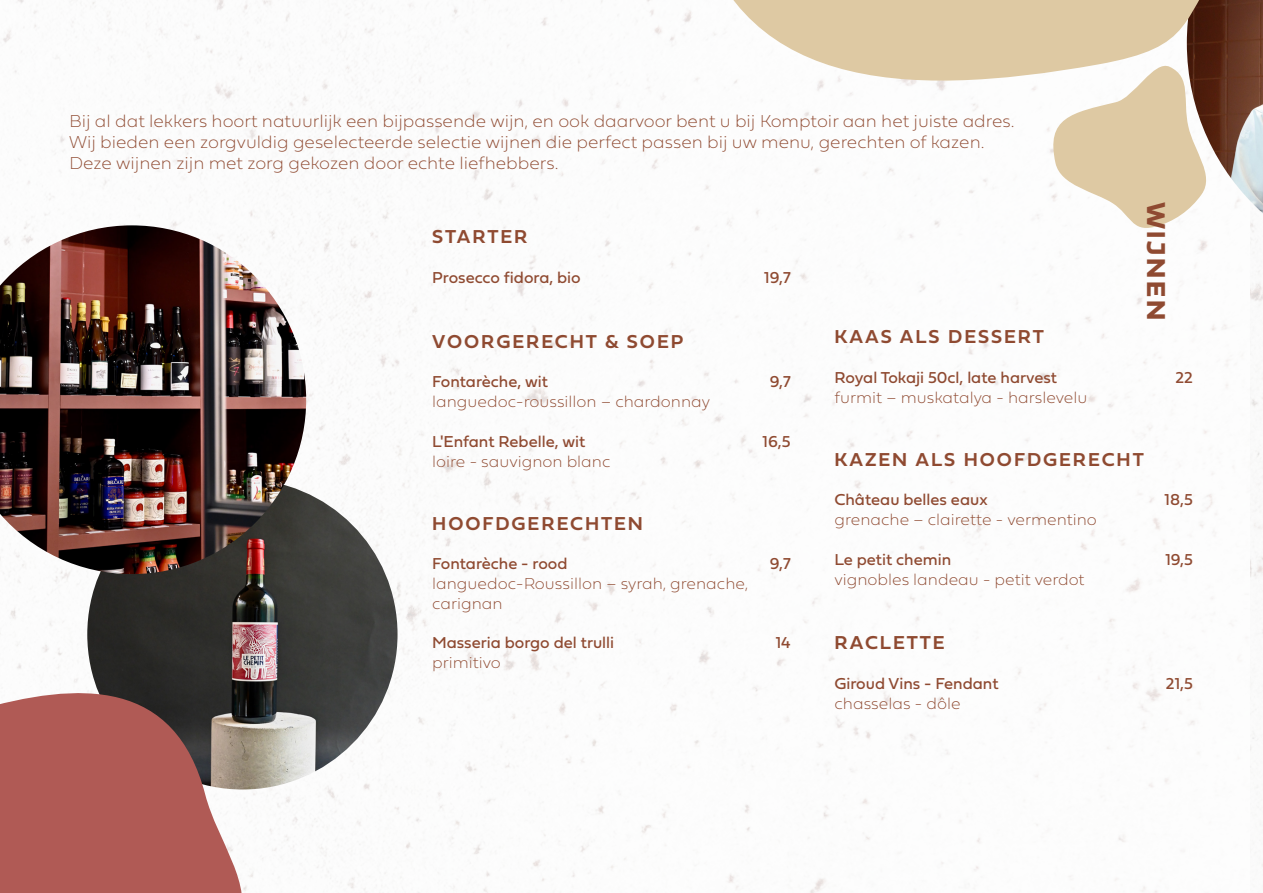
<style>
.page{position:relative;width:1263px;height:893px;background:#fff}
.page>*{position:absolute;margin:0;border:0;box-sizing:border-box;transform-origin:0 0}
.t1{font:27px "Fieldwork Geo Bold";letter-spacing:.1em;color:#8f4a31}
.t2{font:19.5px "Fieldwork Geo Demibold";letter-spacing:.1em;color:#8f4a31}
.t3{font:18px/21px "Fieldwork Geo Hair";color:#8f4a31}
.t4{font:16.5px/19.8px "Fieldwork Geo Hair";color:#8f4a31}
.t5{font:16.5px "Fieldwork Geo Regular";color:#8f4a31}
</style>
<div class="page">
<img style="left:0;top:0;width:1233px;height:893px">
<img style="left:1250px;top:213px;width:13px;height:654px">
<img style="left:87px;top:479px;width:310px;height:310px;border-radius:155px">
<img style="left:1215px;top:100px;width:48px;height:113px">
<svg style="left:1045px;top:100px;width:170px;height:132px"></svg>
<svg style="left:0;top:679px;width:255px;height:214px;background:#a56661"></svg>
<svg style="left:614px;top:0;width:649px;height:100px;fill:#dec9a3"></svg>
<img style="left:0;top:225px;width:306px;height:349px">
<p class="t3" style="left:69px;top:109px;width:947px">Bij al dat lekkers hoort natuurlijk een bijpassende wijn, en ook daarvoor bent u bij Komptoir aan het juiste adres.<br>Wij bieden een zorgvuldig geselecteerde selectie wijnen die perfect passen bij uw menu, gerechten of kazen.<br>Deze wijnen zijn met zorg gekozen door echte liefhebbers.</p>
<p class="t2" style="left:432px;top:221px;width:97px">STARTER</p>
<p class="t5" style="left:432px;top:264px;width:150px">Prosecco fidora, bio</p>
<p class="t5" style="left:764px;top:264px;width:28px">19,7</p>
<h1 class="t1" style="left:1177px;top:202px;width:120px;rotate:90deg">WIJNEN</h1>
<p class="t2" style="left:432px;top:326px;width:253px">VOORGERECHT &amp; SOEP</p>
<p class="t5" style="left:432px;top:369px;width:117px">Fontarèche, wit</p>
<p class="t5" style="left:770px;top:369px;width:22px">9,7</p>
<p class="t4" style="left:432px;top:391px;width:279px">languedoc-roussillon – chardonnay</p>
<p class="t5" style="left:432px;top:428px;width:155px">L'Enfant Rebelle, wit</p>
<p class="t5" style="left:762px;top:428px;width:30px">16,5</p>
<p class="t4" style="left:432px;top:450px;width:180px">loire - sauvignon blanc</p>
<p class="t2" style="left:432px;top:508px;width:212px">HOOFDGERECHTEN</p>
<p class="t5" style="left:432px;top:551px;width:137px">Fontarèche - rood</p>
<p class="t5" style="left:770px;top:551px;width:22px">9,7</p>
<p class="t4" style="left:432px;top:573px;width:318px">languedoc-Roussillon – syrah, grenache, carignan</p>
<p class="t5" style="left:432px;top:630px;width:183px">Masseria borgo del trulli</p>
<p class="t5" style="left:776px;top:630px;width:16px">14</p>
<p class="t4" style="left:432px;top:652px;width:70px">primitivo</p>
<p class="t2" style="left:834px;top:322px;width:211px">KAAS ALS DESSERT</p>
<p class="t5" style="left:834px;top:364px;width:224px">Royal Tokaji 50cl, late harvest</p>
<p class="t5" style="left:1175px;top:364px;width:19px">22</p>
<p class="t4" style="left:834px;top:386px;width:254px">furmit – muskatalya - harslevelu</p>
<p class="t2" style="left:834px;top:444px;width:311px">KAZEN ALS HOOFDGERECHT</p>
<p class="t5" style="left:834px;top:487px;width:155px">Château belles eaux</p>
<p class="t5" style="left:1165px;top:487px;width:30px">18,5</p>
<p class="t4" style="left:834px;top:509px;width:264px">grenache – clairette - vermentino</p>
<p class="t5" style="left:834px;top:546px;width:118px">Le petit chemin</p>
<p class="t5" style="left:1165px;top:546px;width:29px">19,5</p>
<p class="t4" style="left:834px;top:568px;width:252px">vignobles landeau - petit verdot</p>
<p class="t2" style="left:834px;top:628px;width:112px">RACLETTE</p>
<p class="t5" style="left:834px;top:670px;width:166px">Giroud Vins - Fendant</p>
<p class="t5" style="left:1166px;top:670px;width:29px">21,5</p>
<p class="t4" style="left:834px;top:692px;width:128px">chasselas - dôle</p>
</div>
